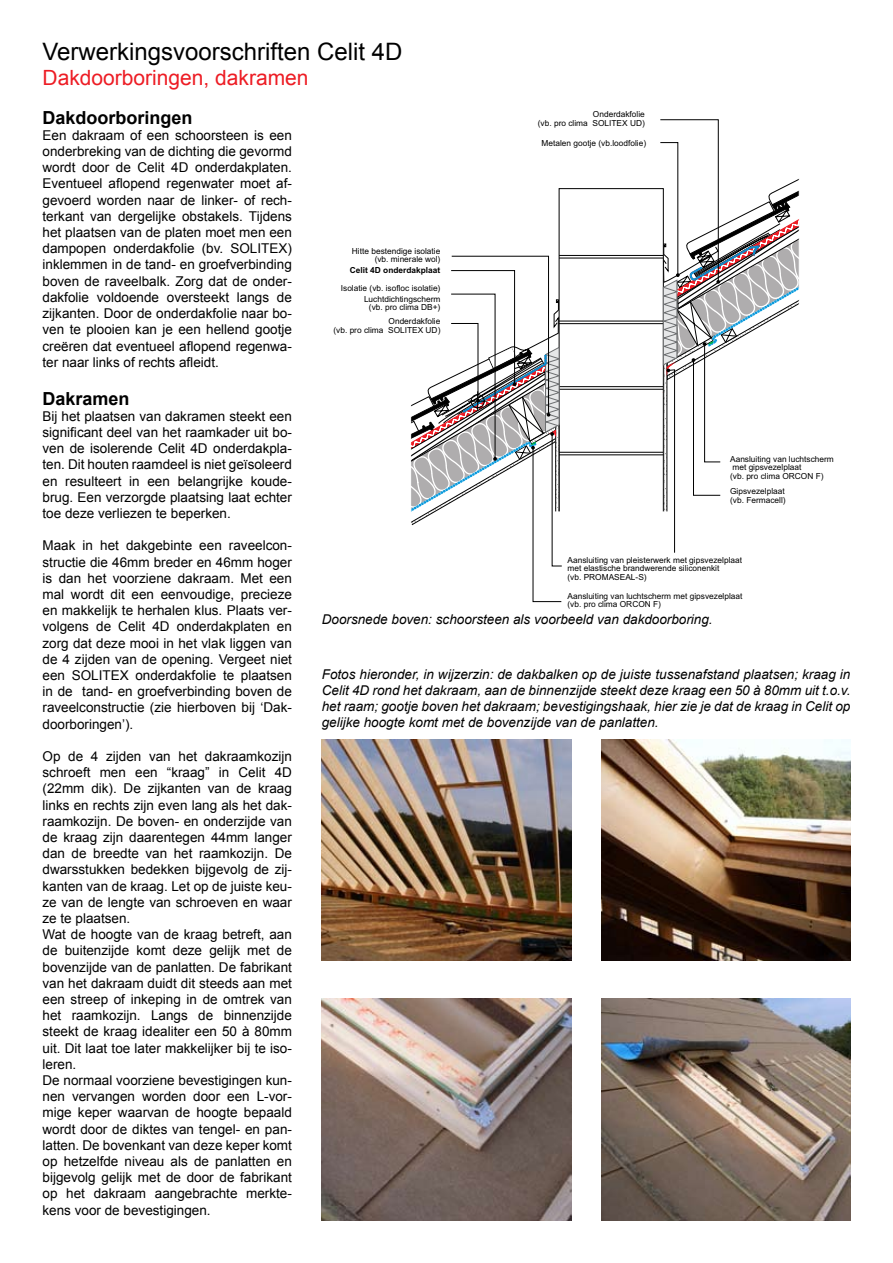
<style>
.page{position:relative;width:893px;height:1263px;background:#fff}
.page>*{position:absolute;margin:0;border:0;box-sizing:border-box;transform-origin:0 0}
.t1{font:24px "Arial";color:#000}
.t2{font:21px "Arial";color:#ed1c24}
.t3{font:700 18px "Arial";color:#000}
.t4{font:13.5px/16.2px "Arial";color:#000;text-align:justify}
.t5{font:italic 13.5px/16.2px "Arial";color:#000;text-align:justify}
.t6{font:8.4px/8.4px "Arial";color:#000}
.t7{font:700 8.4px "Arial";color:#000}
</style>
<div class="page">
<svg style="left:410px;top:119px;width:390px;height:483px"></svg>
<img style="left:322px;top:739px;width:249px;height:222px">
<img style="left:601px;top:739px;width:249px;height:222px">
<img style="left:322px;top:999px;width:249px;height:221px">
<img style="left:601px;top:999px;width:249px;height:221px">
<h1 class="t1" style="left:43px;top:36px;width:362px">Verwerkingsvoorschriften Celit 4D</h1>
<h2 class="t2" style="left:43px;top:64px;width:268px">Dakdoorboringen, dakramen</h2>
<h3 class="t3" style="left:43px;top:105px;width:152px">Dakdoorboringen</h3>
<p class="t4" style="left:43px;top:127px;width:251px">Een dakraam of een schoorsteen is een onderbreking van de dichting die gevormd wordt door de Celit 4D onderdakplaten.<br>Eventueel aflopend regenwater moet af&shy;gevoerd worden naar de linker- of rech&shy;terkant van dergelijke obstakels. Tijdens het plaatsen van de platen moet men een dampopen onderdakfolie (bv. SOLITEX) inklemmen in de tand- en groefverbinding boven de raveelbalk. Zorg dat de onder&shy;dakfolie voldoende oversteekt langs de zijkanten. Door de onderdakfolie naar bo&shy;ven te plooien kan je een hellend gootje creëren dat eventueel aflopend regenwa&shy;ter naar links of rechts afleidt.</p>
<h3 class="t3" style="left:43px;top:386px;width:89px">Dakramen</h3>
<p class="t4" style="left:43px;top:408px;width:251px">Bij het plaatsen van dakramen steekt een significant deel van het raamkader uit bo&shy;ven de isolerende Celit 4D onderdakpla&shy;ten. Dit houten raamdeel is niet geïsoleerd en resulteert in een belangrijke koude&shy;brug. Een verzorgde plaatsing laat echter toe deze verliezen te beperken.</p>
<p class="t4" style="left:43px;top:538px;width:251px">Maak in het dakgebinte een raveelcon&shy;structie die 46mm breder en 46mm hoger is dan het voorziene dakraam. Met een mal wordt dit een eenvoudige, precieze en makkelijk te herhalen klus. Plaats ver&shy;volgens de Celit 4D onderdakplaten en zorg dat deze mooi in het vlak liggen van de 4 zijden van de opening. Vergeet niet een SOLITEX onderdakfolie te plaatsen in de tand- en groefverbinding boven de raveelconstructie (zie hierboven bij ‘Dak&shy;doorboringen’).</p>
<p class="t4" style="left:43px;top:748px;width:251px;text-align:left">Op de 4 zijden van het dakraamkozijn schroeft men een “kraag” in Celit 4D (22mm dik). De zijkanten van de kraag links en rechts zijn even lang als het dak&shy;raamkozijn. De boven- en onderzijde van de kraag zijn daarentegen 44mm langer dan de breedte van het raamkozijn. De dwarsstukken bedekken bijgevolg de zij&shy;kanten van de kraag. Let op de juiste keu&shy;ze van de lengte van schroeven en waar ze te plaatsen.<br>Wat de hoogte van de kraag betreft, aan de buitenzijde komt deze gelijk met de bovenzijde van de panlatten. De fabrikant van het dakraam duidt dit steeds aan met een streep of inkeping in de omtrek van het raamkozijn. Langs de binnenzijde steekt de kraag idealiter een 50 à 80mm uit. Dit laat toe later makkelijker bij te iso&shy;leren.<br>De normaal voorziene bevestigingen kun&shy;nen vervangen worden door een L-vor&shy;mige keper waarvan de hoogte bepaald wordt door de diktes van tengel- en pan&shy;latten. De bovenkant van deze keper komt op hetzelfde niveau als de panlatten en bijgevolg gelijk met de door de fabrikant op het dakraam aangebrachte merkte&shy;kens voor de bevestigingen.</p>
<p class="t6" style="left:538px;top:111px;width:108px;text-align:right">Onderdakfolie<br>(vb. pro clima SOLITEX UD)</p>
<p class="t6" style="left:542px;top:139px;width:106px">Metalen gootje (vb.loodfolie)</p>
<p class="t6" style="left:352px;top:247px;width:90px;text-align:right">Hitte bestendige isolatie (vb. minerale wol)</p>
<p class="t7" style="left:350px;top:265px;width:92px">Celit 4D onderdakplaat</p>
<p class="t6" style="left:341px;top:284px;width:101px">Isolatie (vb. isofloc isolatie)</p>
<p class="t6" style="left:364px;top:296px;width:78px;text-align:center">Luchtdichtingscherm (vb. pro clima DB+)</p>
<p class="t6" style="left:333px;top:318px;width:108px;text-align:right">Onderdakfolie<br>(vb. pro clima SOLITEX UD)</p>
<p class="t6" style="left:730px;top:456px;width:105px">Aansluiting van luchtscherm met gipsvezelplaat<br>(vb. pro clima ORCON F)</p>
<p class="t6" style="left:730px;top:488px;width:57px">Gipsvezelplaat (vb. Fermacell)</p>
<p class="t6" style="left:567px;top:557px;width:176px">Aansluiting van pleisterwerk met gipsvezelplaat met elastische brandwerende siliconenkit<br>(vb. PROMASEAL-S)</p>
<p class="t6" style="left:567px;top:593px;width:177px">Aansluiting van luchtscherm met gipsvezelplaat (vb. pro clima ORCON F)</p>
<p class="t5" style="left:322px;top:612px;width:392px">Doorsnede boven: schoorsteen als voorbeeld van dakdoorboring.</p>
<p class="t5" style="left:322px;top:666px;width:530px">Fotos hieronder, in wijzerzin: de dakbalken op de juiste tussenafstand plaatsen; kraag in Celit 4D rond het dakraam, aan de binnenzijde steekt deze kraag een 50 à 80mm uit t.o.v. het raam; gootje boven het dakraam; bevestigingshaak, hier zie je dat de kraag in Celit op gelijke hoogte komt met de bovenzijde van de panlatten.</p>
</div>
